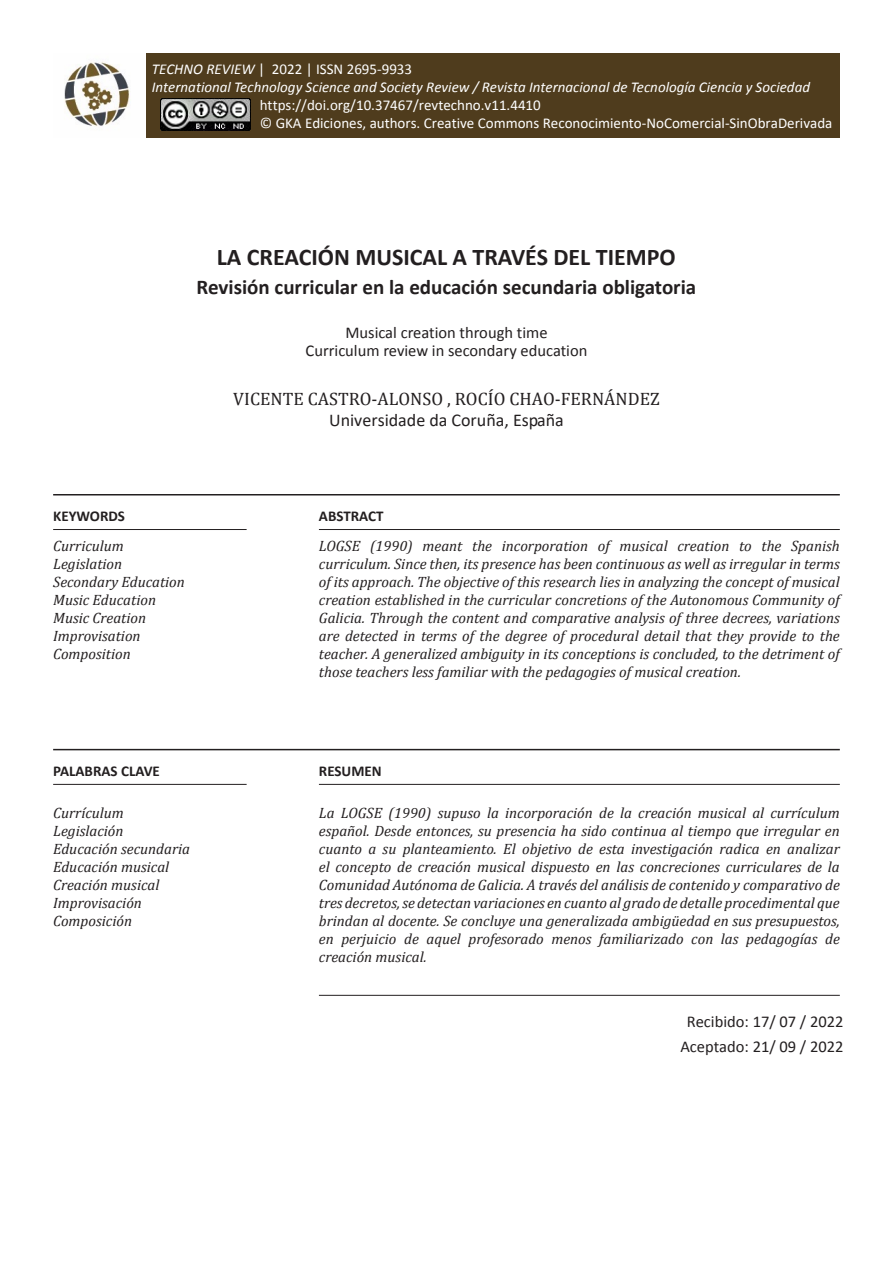
<style>
.page{position:relative;width:893px;height:1263px;background:#fff}
.page>*{position:absolute;margin:0;border:0;box-sizing:border-box;transform-origin:0 0}
.Autor{font:700 24px "Calibri";color:#231f20}
.Autor-2{font:700 21px "Calibri";color:#231f20}
.Autor-3{font:18px/20.5px "Cambria";color:#231f20;text-align:center}
.Autor-4{font:16.5px/18px "Calibri";color:#231f20;text-align:center}
.DATE-HOME{font:16.5px/24.6px "Calibri";color:#231f20;text-align:center}
.CONTENT-HOME{font:italic 15px/18px "Cambria";color:#231f20;text-align:justify}
.t1{font:15px "Calibri";color:#fff}
.t2{font:italic 15px "Calibri";color:#fff}
.WORDS-HOME{font:700 15px "Calibri";color:#231f20}
.s1{font-style:italic}
.s2{font-family:"Calibri"}
</style>
<div class="page">
<hr style="left:53px;top:494px;width:787px;height:1px;background:#231f20">
<hr style="left:53px;top:749px;width:787px;height:1px;background:#231f20">
<hr style="left:53px;top:529px;width:194px;height:1px;background:#231f20">
<hr style="left:53px;top:784px;width:194px;height:1px;background:#231f20">
<hr style="left:319px;top:529px;width:521px;height:1px;background:#231f20">
<hr style="left:319px;top:784px;width:521px;height:1px;background:#231f20">
<hr style="left:319px;top:995px;width:521px;height:1px;background:#231f20">
<img style="left:64px;top:62px;width:66px;height:65px">
<div style="left:146px;top:53px;width:694px;height:85px;background:#4f3c1d"></div>
<img style="left:161px;top:98px;width:90px;height:32px">
<p class="t1" style="left:152px;top:60px;width:262px"><span class="s1">TECHNO REVIEW</span> | 2022 | ISSN 2695-9933</p>
<p class="t2" style="left:152px;top:78px;width:660px">International Technology Science and Society Review / Revista Internacional de Tecnología Ciencia y Sociedad</p>
<p class="t1" style="left:260px;top:96px;width:283px">https://doi.org/10.37467/revtechno.v11.4410</p>
<p class="t1" style="left:260px;top:113px;width:574px">© GKA Ediciones, authors. Creative Commons Reconocimiento-NoComercial-SinObraDerivada</p>
<p class="Autor" style="left:217px;top:240px;width:460px">LA CREACIÓN MUSICAL A TRAVÉS DEL TIEMPO</p>
<p class="Autor-2" style="left:197px;top:272px;width:501px">Revisión curricular en la educación secundaria obligatoria</p>
<p class="Autor-4" style="left:306px;top:322px;width:283px">Musical creation through time<br>Curriculum review in secondary education</p>
<p class="Autor-3" style="left:233px;top:389px;width:428px">VICENTE CASTRO-ALONSO , ROCÍO CHAO-FERNÁNDEZ<br><span class="s2">Universidade da Coruña, España</span></p>
<p class="WORDS-HOME" style="left:53px;top:505px;width:73px">KEYWORDS</p>
<p class="CONTENT-HOME" style="left:53px;top:536px;width:72px">Curriculum</p>
<p class="CONTENT-HOME" style="left:53px;top:554px;width:71px">Legislation</p>
<p class="CONTENT-HOME" style="left:53px;top:572px;width:133px">Secondary Education</p>
<p class="CONTENT-HOME" style="left:53px;top:590px;width:104px">Music Education</p>
<p class="CONTENT-HOME" style="left:53px;top:608px;width:95px">Music Creation</p>
<p class="CONTENT-HOME" style="left:53px;top:626px;width:89px">Improvisation</p>
<p class="CONTENT-HOME" style="left:53px;top:644px;width:79px">Composition</p>
<p class="WORDS-HOME" style="left:319px;top:505px;width:66px">ABSTRACT</p>
<p class="CONTENT-HOME" style="left:319px;top:536px;width:522px">LOGSE (1990) meant the incorporation of musical creation to the Spanish curriculum. Since then, its presence has been continuous as well as irregular in terms of its approach. The objective of this research lies in analyzing the concept of musical creation established in the curricular concretions of the Autonomous Community of Galicia. Through the content and comparative analysis of three decrees, variations are detected in terms of the degree of procedural detail that they provide to the teacher. A generalized ambiguity in its conceptions is concluded, to the detriment of those teachers less familiar with the pedagogies of musical creation.</p>
<p class="WORDS-HOME" style="left:53px;top:760px;width:108px">PALABRAS CLAVE</p>
<p class="CONTENT-HOME" style="left:53px;top:804px;width:72px">Currículum</p>
<p class="CONTENT-HOME" style="left:53px;top:822px;width:72px">Legislación</p>
<p class="CONTENT-HOME" style="left:53px;top:840px;width:138px">Educación secundaria</p>
<p class="CONTENT-HOME" style="left:53px;top:858px;width:118px">Educación musical</p>
<p class="CONTENT-HOME" style="left:53px;top:876px;width:108px">Creación musical</p>
<p class="CONTENT-HOME" style="left:53px;top:894px;width:90px">Improvisación</p>
<p class="CONTENT-HOME" style="left:53px;top:912px;width:80px">Composición</p>
<p class="WORDS-HOME" style="left:319px;top:760px;width:64px">RESUMEN</p>
<p class="CONTENT-HOME" style="left:319px;top:804px;width:522px">La LOGSE (1990) supuso la incorporación de la creación musical al currículum español. Desde entonces, su presencia ha sido continua al tiempo que irregular en cuanto a su planteamiento. El objetivo de esta investigación radica en analizar el concepto de creación musical dispuesto en las concreciones curriculares de la Comunidad Autónoma de Galicia. A través del análisis de contenido y comparativo de tres decretos, se detectan variaciones en cuanto al grado de detalle procedimental que brindan al docente. Se concluye una generalizada ambigüedad en sus presupuestos, en perjuicio de aquel profesorado menos familiarizado con las pedagogías de creación musical.</p>
<p class="DATE-HOME" style="left:680px;top:1009px;width:165px">Recibido: 17/ 07 / 2022<br>Aceptado: 21/ 09 / 2022</p>
</div>
